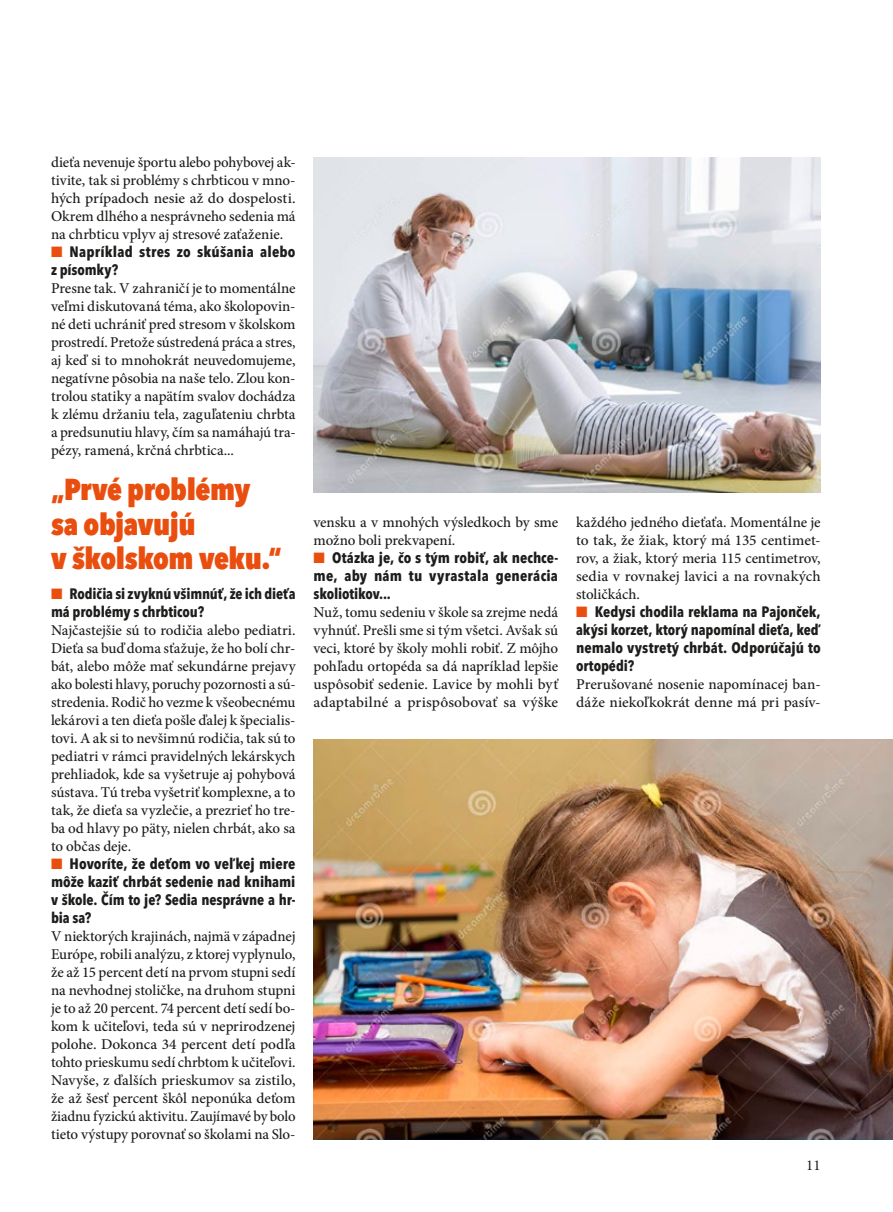
<style>
.page{position:relative;width:893px;height:1212px;background:#fff}
.page>*{position:absolute;margin:0;border:0;box-sizing:border-box;transform-origin:0 0}
.t1{font:800 condensed 30px/34.5px "Avenir Next LT Pro";letter-spacing:-.015em;color:#e94e0f}
.t2{font:500 15px/18px "Minion Pro";letter-spacing:-.005em;color:#1d1d1b;text-align:justify}
.t3{font:700 condensed 15px/18px "Avenir Next LT Pro";color:#1d1d1b;text-align:justify}
.t4{font:15px "Minion Pro";color:#1d1d1b}
.s1{color:#e94e0f}
</style>
<div class="page">
<img style="left:314px;top:740px;width:579px;height:400px">
<img style="left:314px;top:157px;width:507px;height:335px">
<p class="t2" style="left:51px;top:153px;width:246px">dieťa nevenuje športu alebo pohybovej ak&shy;tivite, tak si problémy s chrbticou v mno&shy;hých prípadoch nesie až do dospelosti.<br>Okrem dlhého a nesprávneho sedenia má na chrbticu vplyv aj stresové zaťaženie.</p>
<p class="t3" style="left:51px;top:242px;width:246px"><span class="s1">■</span> Napríklad stres zo skúšania alebo z písomky?</p>
<p class="t2" style="left:51px;top:279px;width:246px">Presne tak. V zahraničí je to momentálne veľmi diskutovaná téma, ako školopovin&shy;né deti uchrániť pred stresom v školskom prostredí. Pretože sústredená práca a stres, aj keď si to mnohokrát neuvedomujeme, negatívne pôsobia na naše telo. Zlou kon&shy;trolou statiky a napätím svalov dochádza k zlému držaniu tela, zaguľateniu chrbta a predsunutiu hlavy, čím sa namáhajú tra&shy;pézy, ramená, krčná chrbtica...</p>
<h1 class="t1" style="left:51px;top:472px;width:232px">„Prvé problémy sa objavujú<br>v školskom veku.“</h1>
<p class="t3" style="left:51px;top:584px;width:246px"><span class="s1">■</span> Rodičia si zvyknú všimnúť, že ich dieťa má problémy s chrbticou?</p>
<p class="t2" style="left:51px;top:621px;width:246px">Najčastejšie sú to rodičia alebo pediatri.<br>Dieťa sa buď doma sťažuje, že ho bolí chr&shy;bát, alebo môže mať sekundárne prejavy ako bolesti hlavy, poruchy pozornosti a sú&shy;stredenia. Rodič ho vezme k všeobecnému lekárovi a ten dieťa pošle ďalej k špecialis&shy;tovi. A ak si to nevšimnú rodičia, tak sú to pediatri v rámci pravidelných lekárskych prehliadok, kde sa vyšetruje aj pohybová sústava. Tú treba vyšetriť komplexne, a to tak, že dieťa sa vyzlečie, a prezrieť ho tre&shy;ba od hlavy po päty, nielen chrbát, ako sa to občas deje.</p>
<p class="t3" style="left:51px;top:854px;width:246px"><span class="s1">■</span> Hovoríte, že deťom vo veľkej miere môže kaziť chrbát sedenie nad knihami v škole. Čím to je? Sedia nesprávne a hr&shy;bia sa?</p>
<p class="t2" style="left:51px;top:927px;width:246px">V niektorých krajinách, najmä v západnej Európe, robili analýzu, z ktorej vyplynulo, že až 15 percent detí na prvom stupni sedí na nevhodnej stoličke, na druhom stupni je to až 20 percent. 74 percent detí sedí bo&shy;kom k učiteľovi, teda sú v neprirodzenej polohe. Dokonca 34 percent detí podľa tohto prieskumu sedí chrbtom k učiteľovi.<br>Navyše, z ďalších prieskumov sa zistilo, že až šesť percent škôl neponúka deťom žiadnu fyzickú aktivitu. Zaujímavé by bolo tieto výstupy porovnať so školami na Slo-</p>
<p class="t2" style="left:314px;top:513px;width:246px">vensku a v mnohých výsledkoch by sme možno boli prekvapení.</p>
<p class="t3" style="left:314px;top:548px;width:246px"><span class="s1">■</span> Otázka je, čo s tým robiť, ak nechce&shy;me, aby nám tu vyrastala generácia skoliotikov...</p>
<p class="t2" style="left:314px;top:603px;width:246px">Nuž, tomu sedeniu v škole sa zrejme nedá vyhnúť. Prešli sme si tým všetci. Avšak sú veci, ktoré by školy mohli robiť. Z môjho pohľadu ortopéda sa dá napríklad lepšie uspôsobiť sedenie. Lavice by mohli byť adaptabilné a prispôsobovať sa výške</p>
<p class="t2" style="left:576px;top:513px;width:246px">každého jedného dieťaťa. Momentálne je to tak, že žiak, ktorý má 135 centimet&shy;rov, a žiak, ktorý meria 115 centimetrov, sedia v rovnakej lavici a na rovnakých stoličkách.</p>
<p class="t3" style="left:576px;top:602px;width:246px"><span class="s1">■</span> Kedysi chodila reklama na Pajonček, akýsi korzet, ktorý napomínal dieťa, keď nemalo vystretý chrbát. Odporúčajú to ortopédi?</p>
<p class="t2" style="left:576px;top:675px;width:246px">Prerušované nosenie napomínacej ban&shy;dáže niekoľkokrát denne má pri pasív-</p>
<p class="t4" style="left:806px;top:1155px;width:16px">11</p>
</div>
